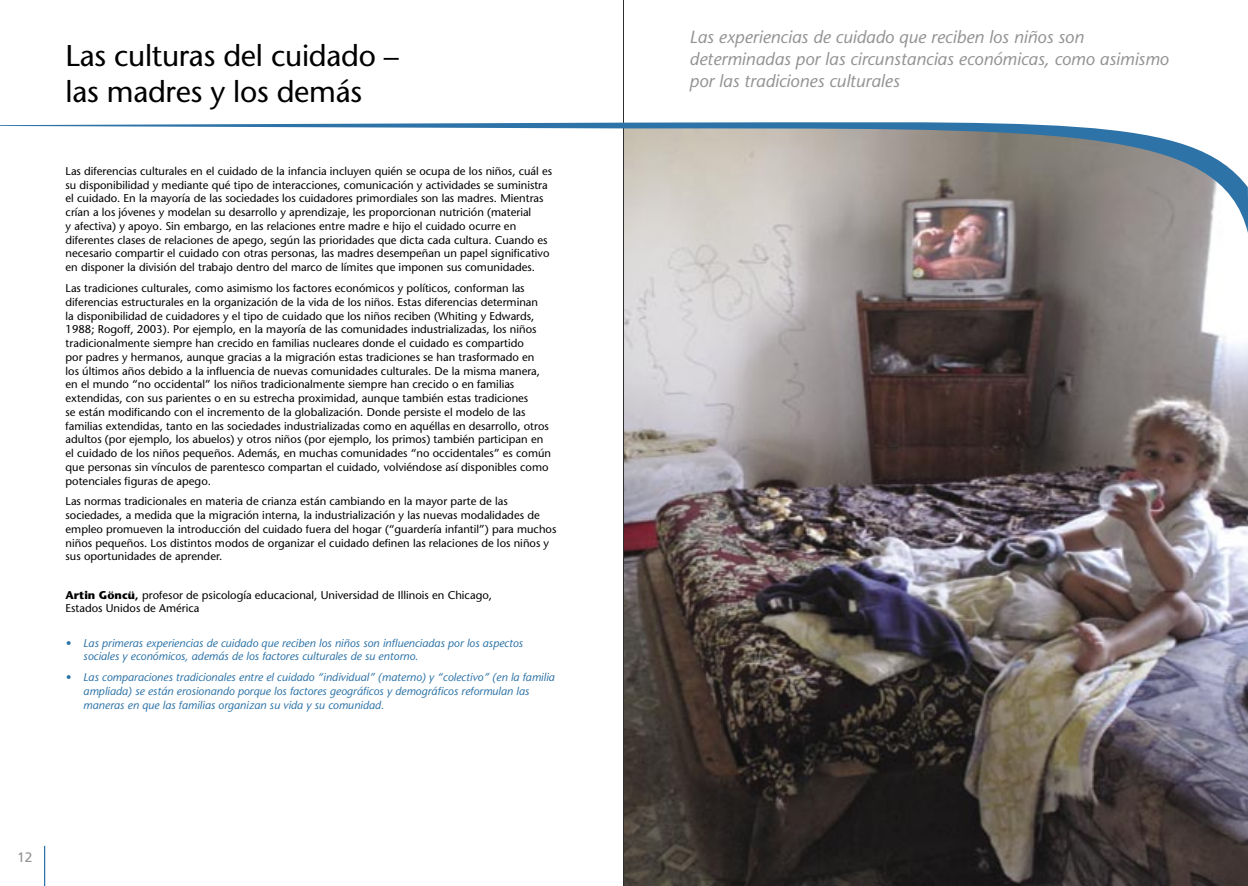
<style>
.page{position:relative;width:1248px;height:886px;background:#fff}
.page>*{position:absolute;margin:0;border:0;box-sizing:border-box;transform-origin:0 0}
.t1{font:30px/36px "Stone Sans";letter-spacing:-.01em;color:#000}
.t2{font:italic 17.62px/22px "Stone Sans";color:#939393}
.t3{font:13.75px "Frutiger";color:#939393}
.t4{font:11.25px/13.8px "Stone Sans";color:#000}
.t5{font:italic 11.25px/13.8px "Stone Sans";color:#2d73a7}
.s1{font-weight:700}
</style>
<div class="page">
<hr style="left:623px;top:0;width:1px;height:886px;background:#000">
<hr style="left:44px;top:846px;width:1px;height:40px;background:#2d73a7">
<img style="left:624px;top:233px;width:623px;height:653px">
<svg style="left:0;top:113px;width:1247px;height:120px"></svg>
<h1 class="t1" style="left:66px;top:37px;width:335px">Las culturas del cuidado – las madres y los demás</h1>
<p class="t4" style="left:66px;top:164px;width:488px">Las diferencias culturales en el cuidado de la infancia incluyen quién se ocupa de los niños, cuál es su disponibilidad y mediante qué tipo de interacciones, comunicación y actividades se suministra el cuidado. En la mayoría de las sociedades los cuidadores primordiales son las madres. Mientras crían a los jóvenes y modelan su desarrollo y aprendizaje, les proporcionan nutrición (material<br>y afectiva) y apoyo. Sin embargo, en las relaciones entre madre e hijo el cuidado ocurre en diferentes clases de relaciones de apego, según las prioridades que dicta cada cultura. Cuando es necesario compartir el cuidado con otras personas, las madres desempeñan un papel significativo en disponer la división del trabajo dentro del marco de límites que imponen sus comunidades.</p>
<p class="t4" style="left:66px;top:281px;width:487px">Las tradiciones culturales, como asimismo los factores económicos y políticos, conforman las diferencias estructurales en la organización de la vida de los niños. Estas diferencias determinan<br>la disponibilidad de cuidadores y el tipo de cuidado que los niños reciben (Whiting y Edwards, 1988; Rogoff, 2003). Por ejemplo, en la mayoría de las comunidades industrializadas, los niños tradicionalmente siempre han crecido en familias nucleares donde el cuidado es compartido<br>por padres y hermanos, aunque gracias a la migración estas tradiciones se han trasformado en<br>los últimos años debido a la influencia de nuevas comunidades culturales. De la misma manera, en el mundo “no occidental” los niños tradicionalmente siempre han crecido o en familias extendidas, con sus parientes o en su estrecha proximidad, aunque también estas tradiciones<br>se están modificando con el incremento de la globalización. Donde persiste el modelo de las familias extendidas, tanto en las sociedades industrializadas como en aquéllas en desarrollo, otros adultos (por ejemplo, los abuelos) y otros niños (por ejemplo, los primos) también participan en el cuidado de los niños pequeños. Además, en muchas comunidades “no occidentales” es común que personas sin vínculos de parentesco compartan el cuidado, volviéndose así disponibles como potenciales figuras de apego.</p>
<p class="t4" style="left:66px;top:495px;width:492px">Las normas tradicionales en materia de crianza están cambiando en la mayor parte de las sociedades, a medida que la migración interna, la industrialización y las nuevas modalidades de empleo promueven la introducción del cuidado fuera del hogar (“guardería infantil”) para muchos niños pequeños. Los distintos modos de organizar el cuidado definen las relaciones de los niños y sus oportunidades de aprender.</p>
<p class="t4" style="left:66px;top:588px;width:428px"><span class="s1">Artin Göncü,</span> profesor de psicología educacional, Universidad de Illinois en Chicago,<br>Estados Unidos de América</p>
<p class="t5" style="left:83px;top:636px;width:441px;text-indent:-18px">• Las primeras experiencias de cuidado que reciben los niños son influenciadas por los aspectos sociales y económicos, además de los factores culturales de su entorno.</p>
<p class="t5" style="left:83px;top:670px;width:473px;text-indent:-18px">• Las comparaciones tradicionales entre el cuidado “individual” (materno) y “colectivo” (en la familia ampliada) se están erosionando porque los factores geográficos y demográficos reformulan las maneras en que las familias organizan su vida y su comunidad.</p>
<p class="t3" style="left:17px;top:849px;width:17px">12</p>
<h2 class="t2" style="left:689px;top:26px;width:480px">Las experiencias de cuidado que reciben los niños son determinadas por las circunstancias económicas, como asimismo por las tradiciones culturales</h2>
</div>
